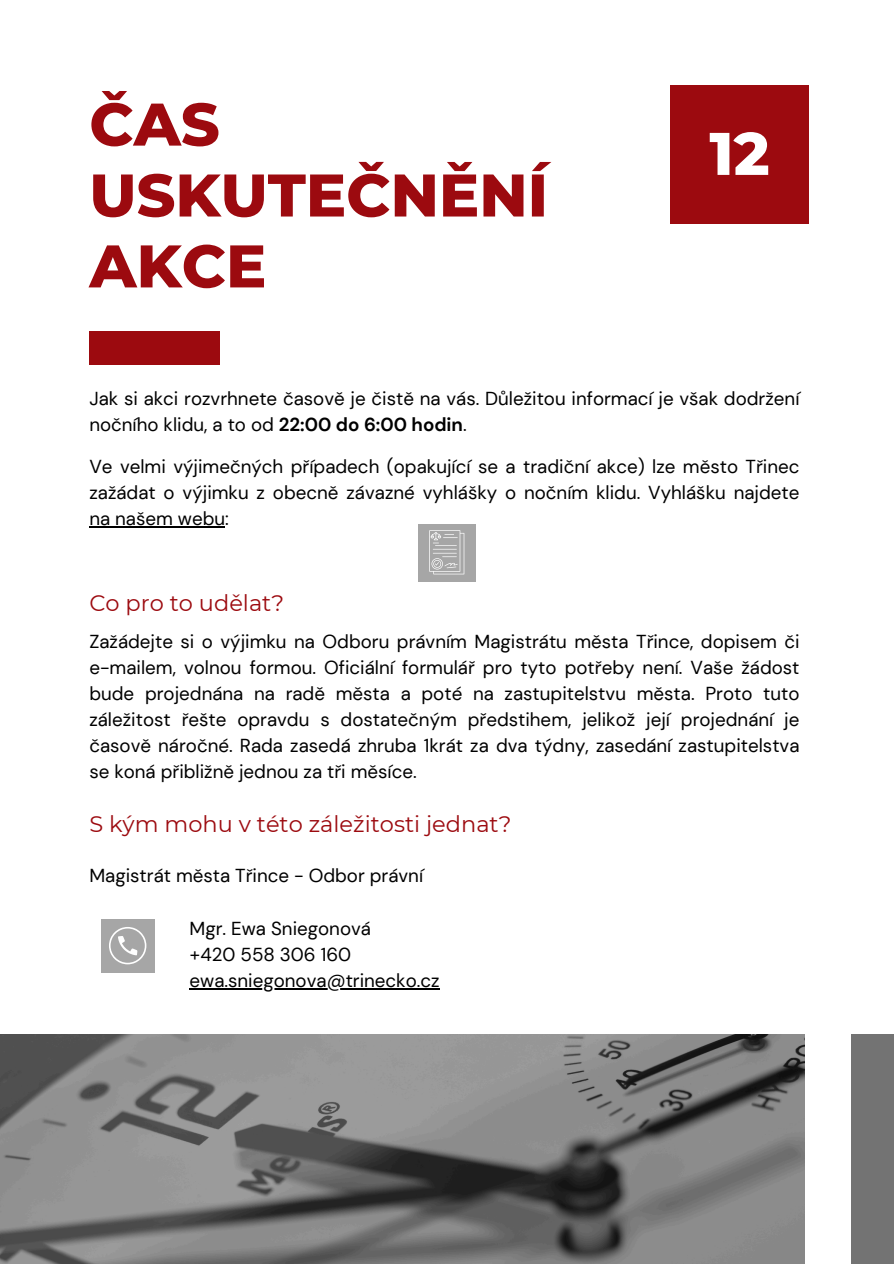
<style>
.page{position:relative;width:894px;height:1264px;background:#fff}
.page>*{position:absolute;margin:0;border:0;box-sizing:border-box;transform-origin:0 0}
.t1{font:800 60px/70.8px "Montserrat";color:#9c0a0f}
.t2{font:800 60px "Montserrat";color:#fff}
.t3{font:22.5px "Montserrat";color:#9c0a0f}
.t4{font:18.75px/25.8px "DM Sans";color:#000;text-align:justify}
.s1{font-weight:700}
</style>
<div class="page">
<img style="left:0;top:1034px;width:804px;height:229px">
<div style="left:670px;top:85px;width:138px;height:138px;background:#9c0a0f"></div>
<div style="left:850px;top:1034px;width:43px;height:229px;background:#737373"></div>
<hr style="left:89px;top:526px;width:136px;height:1px;background:#000">
<div style="left:89px;top:331px;width:131px;height:34px;background:#9c0a0f"></div>
<div style="left:101px;top:919px;width:53px;height:53px;background:#a6a6a6"></div>
<svg style="left:109px;top:927px;width:37px;height:37px"></svg>
<hr style="left:189px;top:988px;width:250px;height:1px;background:#000">
<div style="left:418px;top:524px;width:57px;height:57px;background:#a6a6a6"></div>
<svg style="left:429px;top:530px;width:35px;height:44px"></svg>
<p class="t1" style="left:89px;top:89px;width:460px">ČAS<br>USKUTEČNĚNÍ<br>AKCE</p>
<h1 class="t2" style="left:709px;top:117px;width:62px">12</h1>
<p class="t4" style="left:89px;top:386px;width:711px">Jak si akci rozvrhnete časově je čistě na vás. Důležitou informací je však dodržení nočního klidu, a to od <span class="s1">22:00 do 6:00 hodin</span>.</p>
<p class="t4" style="left:89px;top:454px;width:711px">Ve velmi výjimečných případech (opakující se a tradiční akce) lze město Třinec zažádat o výjimku z obecně závazné vyhlášky o nočním klidu. Vyhlášku najdete na našem webu:</p>
<p class="t3" style="left:89px;top:589px;width:196px">Co pro to udělat?</p>
<h2 class="t4" style="left:89px;top:629px;width:711px">Zažádejte si o výjimku na Odboru právním Magistrátu města Třince, dopisem či e-mailem, volnou formou. Oficiální formulář pro tyto potřeby není. Vaše žádost bude projednána na radě města a poté na zastupitelstvu města. Proto tuto záležitost řešte opravdu s dostatečným předstihem, jelikož její projednání je časově náročné. Rada zasedá zhruba 1krát za dva týdny, zasedání zastupitelstva se koná přibližně jednou za tři měsíce.</h2>
<p class="t3" style="left:89px;top:810px;width:423px">S kým mohu v této záležitosti jednat?</p>
<p class="t4" style="left:89px;top:862px;width:335px">Magistrát města Třince - Odbor právní</p>
<h2 class="t4" style="left:189px;top:916px;width:183px">Mgr. Ewa Sniegonová</h2>
<p class="t4" style="left:189px;top:941px;width:163px">+420 558 306 160</p>
<p class="t4" style="left:189px;top:967px;width:251px">ewa.sniegonova@trinecko.cz</p>
</div>
